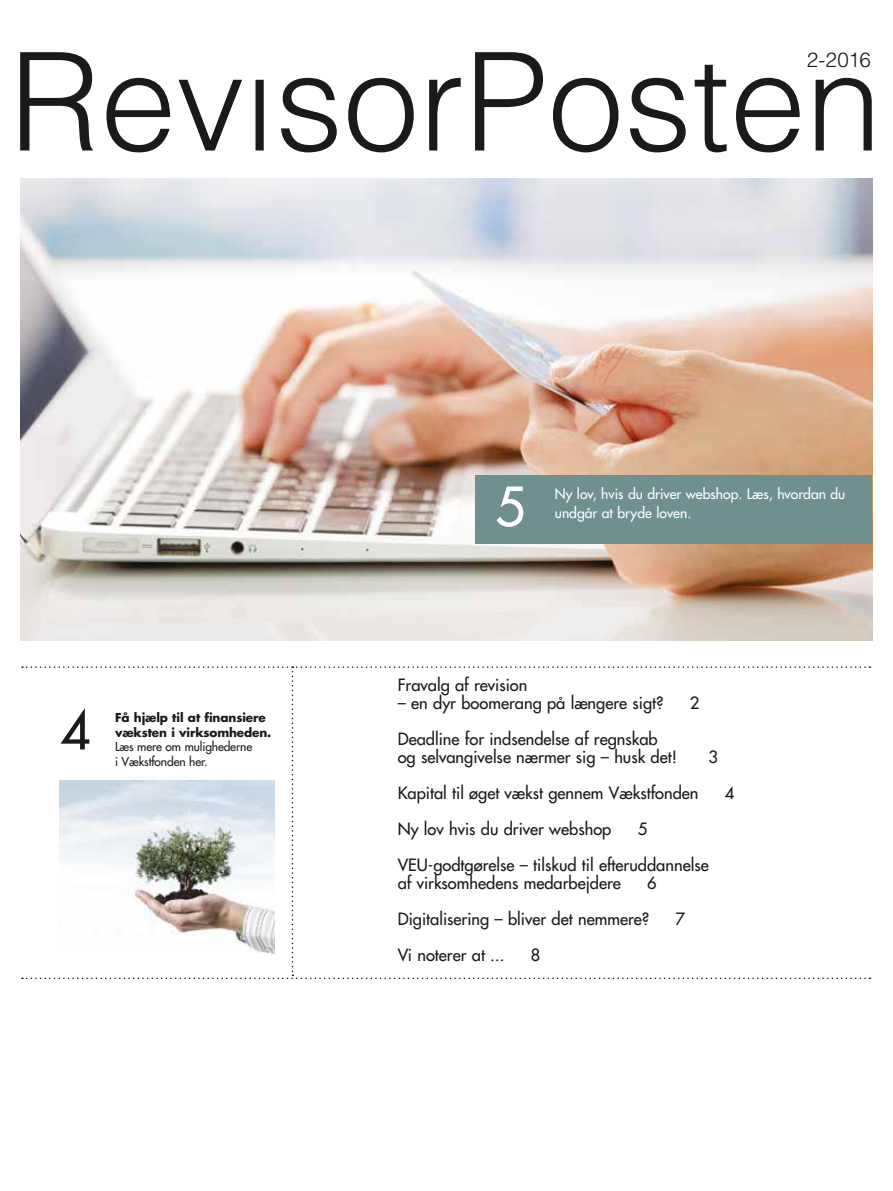
<style>
.page{position:relative;width:893px;height:1191px;background:#fff}
.page>*{position:absolute;margin:0;border:0;box-sizing:border-box;transform-origin:0 0}
.t1{font:52.5px "Futura";color:#1a1a18}
.t2{font:52.5px "Futura";color:#fff}
.t3{font:300 20.55px "Helvetica";color:#1a1a18}
.t4{font:16.5px/36px "Futura";color:#1a1a18}
.t5{font:13.95px "Futura";color:#fff}
.t6{font:700 12px/14.4px "Futura";letter-spacing:-.01em;color:#1a1a18}
.t7{font:12px/14.4px "Futura";letter-spacing:-.01em;color:#1a1a18}
</style>
<div class="page">
<svg style="left:20px;top:52px;width:441px;height:100px"></svg>
<svg style="left:475px;top:52px;width:397px;height:100px"></svg>
<svg style="left:22px;top:666px;width:848px;height:313px"></svg>
<div style="left:102px;top:689px;width:173px;height:100px;background:#fff"></div>
<div style="left:60px;top:687px;width:55px;height:83px;background:#fff"></div>
<img style="left:59px;top:780px;width:216px;height:173px">
<img style="left:21px;top:179px;width:851px;height:462px">
<div style="left:476px;top:475px;width:396px;height:68px;background:#709090"></div>
<p class="t3" style="left:807px;top:47px;width:65px">2-2016</p>
<h1 class="t1" style="left:60px;top:697px;width:32px">4</h1>
<p class="t6" style="left:115px;top:710px;width:158px">Få hjælp til at finansiere væksten i virksomheden.</p>
<p class="t7" style="left:115px;top:739px;width:139px">Læs mere om mulighederne i Vækstfonden her.</p>
<h1 class="t2" style="left:495px;top:474px;width:32px">5</h1>
<p class="t5" style="left:555px;top:485px;width:292px">Ny lov, hvis du driver webshop. Læs, hvordan du</p>
<p class="t5" style="left:555px;top:504px;width:138px">undgår at bryde loven.</p>
<p class="t4" style="left:398px;top:667px;width:131px">Fravalg af revision</p>
<p class="t4" style="left:398px;top:685px;width:267px">– en dyr boomerang på længere sigt?</p>
<p class="t4" style="left:690px;top:685px;width:11px">2</p>
<p class="t4" style="left:398px;top:730px;width:281px;line-height:18px">Deadline for indsendelse af regnskab og selvangivelse nærmer sig – husk det!</p>
<p class="t4" style="left:709px;top:739px;width:11px">3</p>
<p class="t4" style="left:398px;top:775px;width:302px">Kapital til øget vækst gennem Vækstfonden</p>
<p class="t4" style="left:725px;top:775px;width:11px">4</p>
<p class="t4" style="left:398px;top:811px;width:215px">Ny lov hvis du driver webshop</p>
<p class="t4" style="left:398px;top:811px;width:313px;text-indent:240px">5<br>VEU-godtgørelse – tilskud til efteruddannelse</p>
<p class="t4" style="left:398px;top:865px;width:225px">af virksomhedens medarbejdere</p>
<p class="t4" style="left:398px;top:865px;width:261px;text-indent:249px">6<br>Digitalisering – bliver det nemmere?</p>
<p class="t4" style="left:676px;top:901px;width:11px">7</p>
<p class="t4" style="left:398px;top:937px;width:108px">Vi noterer at ...</p>
<p class="t4" style="left:531px;top:937px;width:11px">8</p>
</div>
